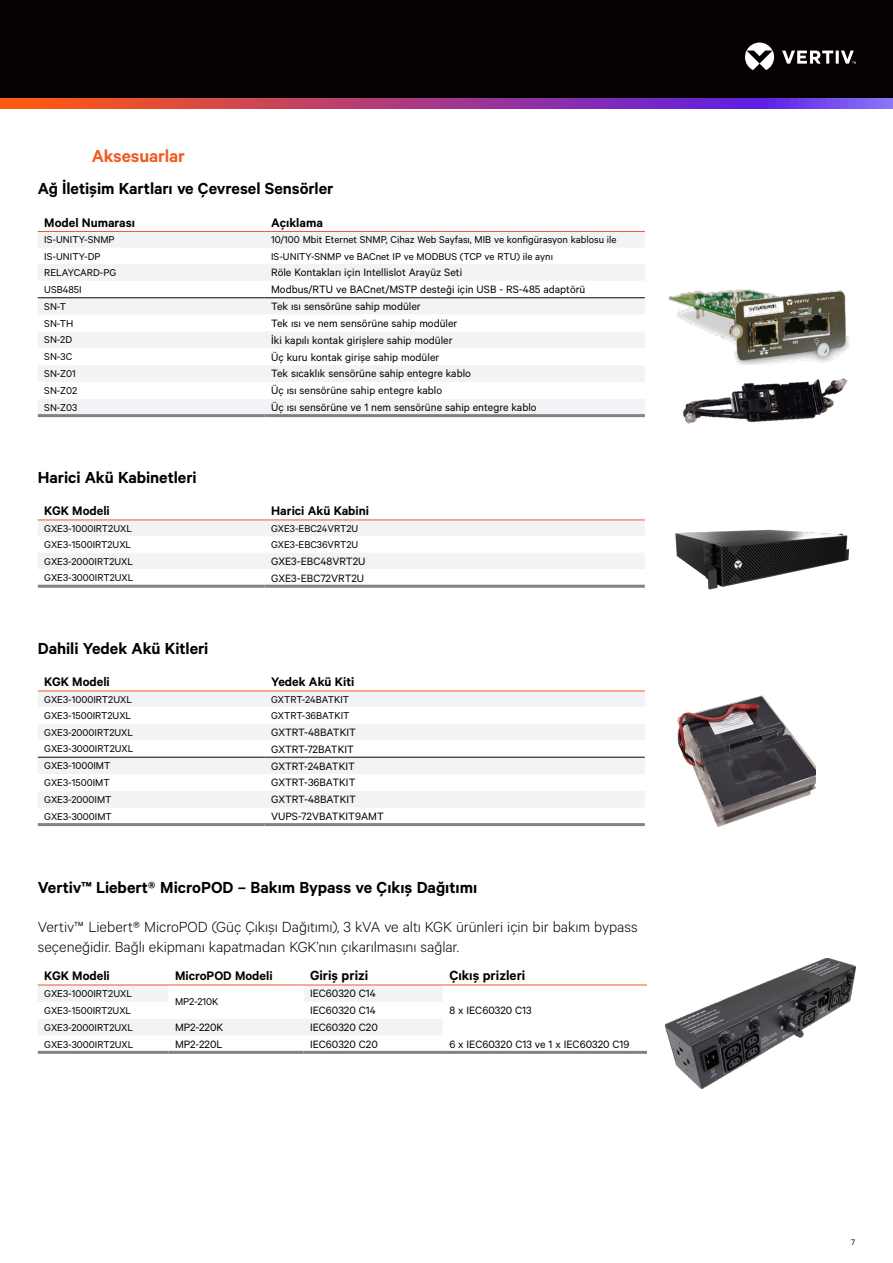
<style>
.page{position:relative;width:893px;height:1263px;background:#fff}
.page>*{position:absolute;margin:0;border:0;box-sizing:border-box;transform-origin:0 0}
.Vertiv_Orange_Main_Heading{font:600 19.5px "Calibre";letter-spacing:-.005em;color:#f15b24}
.Vertiv_Heading{font:600 18px "Calibre";color:#060101}
.Vertiv_Body_Text{font:300 16.5px/19.8px "Calibre";letter-spacing:-.005em;color:#060101}
.Table_Header_Black{font:600 15px "Calibre";color:#060101}
.Table_Header_Black-2{font:600 13.95px "Calibre";color:#060101}
.Table_Highlight{font:12px "Calibre";color:#060101}
.Table_Body{font:12px "Calibre";color:#060101}
.Table_Body-2{font:11.1px "Calibre";color:#060101}
.Table_Highlight-2{font:11.1px "Calibre";color:#060101}
.t1{font:9px "Calibre";color:#060101}
</style>
<div class="page">
<div style="left:0;top:0;width:893px;height:108px;background:#060101"></div>
<svg style="left:745px;top:43px;width:111px;height:27px"></svg>
<svg style="left:0;top:98px;width:893px;height:11px;background:#a83e89"></svg>
<div style="left:38px;top:232px;width:607px;height:182px;background:#f2f3f4"></div>
<svg style="left:38px;top:248px;width:607px;height:151px"></svg>
<hr style="left:38px;top:231px;width:227px;height:1px;background:#f15b24">
<hr style="left:265px;top:231px;width:380px;height:1px;background:#f15b24">
<hr style="left:38px;top:414px;width:227px;height:3px;background:#808285">
<hr style="left:265px;top:414px;width:380px;height:3px;background:#808285">
<hr style="left:38px;top:297px;width:227px;height:1px;background:#231f20">
<hr style="left:265px;top:297px;width:380px;height:1px;background:#231f20">
<img style="left:668px;top:289px;width:182px;height:75px">
<img style="left:683px;top:378px;width:165px;height:46px">
<svg style="left:38px;top:521px;width:607px;height:64px"></svg>
<hr style="left:38px;top:520px;width:227px;height:1px;background:#f15b24">
<hr style="left:265px;top:520px;width:380px;height:1px;background:#f15b24">
<hr style="left:38px;top:585px;width:227px;height:3px;background:#808285">
<hr style="left:265px;top:585px;width:380px;height:3px;background:#808285">
<div style="left:38px;top:692px;width:607px;height:115px;background:#f2f3f4"></div>
<svg style="left:38px;top:707px;width:607px;height:84px"></svg>
<hr style="left:38px;top:691px;width:227px;height:1px;background:#f15b24">
<hr style="left:265px;top:691px;width:380px;height:1px;background:#f15b24">
<hr style="left:38px;top:823px;width:227px;height:3px;background:#808285">
<hr style="left:265px;top:823px;width:380px;height:3px;background:#808285">
<hr style="left:38px;top:757px;width:227px;height:1px;background:#231f20">
<hr style="left:265px;top:757px;width:380px;height:1px;background:#231f20">
<img style="left:677px;top:695px;width:139px;height:131px">
<svg style="left:38px;top:986px;width:609px;height:65px"></svg>
<hr style="left:38px;top:985px;width:130px;height:1px;background:#f15b24">
<hr style="left:168px;top:985px;width:135px;height:1px;background:#f15b24">
<hr style="left:303px;top:985px;width:140px;height:1px;background:#f15b24">
<hr style="left:443px;top:985px;width:204px;height:1px;background:#f15b24">
<hr style="left:38px;top:1051px;width:130px;height:3px;background:#808285">
<hr style="left:168px;top:1051px;width:135px;height:3px;background:#808285">
<hr style="left:303px;top:1051px;width:140px;height:3px;background:#808285">
<hr style="left:443px;top:1051px;width:204px;height:3px;background:#808285">
<img style="left:666px;top:958px;width:189px;height:130px">
<img style="left:675px;top:529px;width:175px;height:61px">
<p class="Vertiv_Orange_Main_Heading" style="left:92px;top:144px;width:95px">Aksesuarlar</p>
<p class="Vertiv_Heading" style="left:38px;top:178px;width:297px">Ağ İletişim Kartları ve Çevresel Sensörler</p>
<p class="Table_Header_Black-2" style="left:44px;top:214px;width:92px">Model Numarası</p>
<p class="Table_Header_Black-2" style="left:271px;top:214px;width:53px">Açıklama</p>
<p class="Table_Body-2" style="left:44px;top:233px;width:72px">IS-UNITY-SNMP</p>
<p class="Table_Body-2" style="left:271px;top:233px;width:347px">10/100 Mbit Eternet SNMP, Cihaz Web Sayfası, MIB ve konfigürasyon kablosu ile</p>
<p class="Table_Body-2" style="left:44px;top:250px;width:58px">IS-UNITY-DP</p>
<p class="Table_Body-2" style="left:271px;top:250px;width:283px">IS-UNITY-SNMP ve BACnet IP ve MODBUS (TCP ve RTU) ile aynı</p>
<p class="Table_Body-2" style="left:44px;top:266px;width:73px">RELAYCARD-PG</p>
<p class="Table_Body" style="left:271px;top:266px;width:193px">Röle Kontakları için Intellislot Arayüz Seti</p>
<p class="Table_Body-2" style="left:44px;top:283px;width:39px">USB485I</p>
<p class="Table_Body" style="left:271px;top:282px;width:316px">Modbus/RTU ve BACnet/MSTP desteği için USB - RS-485 adaptörü</p>
<p class="Table_Highlight-2" style="left:44px;top:300px;width:23px">SN-T</p>
<p class="Table_Highlight" style="left:271px;top:299px;width:151px">Tek ısı sensörüne sahip modüler</p>
<p class="Table_Highlight-2" style="left:44px;top:317px;width:30px">SN-TH</p>
<p class="Table_Highlight" style="left:271px;top:316px;width:188px">Tek ısı ve nem sensörüne sahip modüler</p>
<p class="Table_Highlight-2" style="left:44px;top:333px;width:29px">SN-2D</p>
<p class="Table_Highlight" style="left:271px;top:333px;width:183px">İki kapılı kontak girişlere sahip modüler</p>
<p class="Table_Highlight-2" style="left:44px;top:350px;width:29px">SN-3C</p>
<p class="Table_Highlight" style="left:271px;top:350px;width:170px">Üç kuru kontak girişe sahip modüler</p>
<p class="Table_Highlight-2" style="left:44px;top:367px;width:33px">SN-Z01</p>
<p class="Table_Highlight" style="left:271px;top:367px;width:201px">Tek sıcaklık sensörüne sahip entegre kablo</p>
<p class="Table_Highlight-2" style="left:44px;top:384px;width:34px">SN-Z02</p>
<p class="Table_Highlight" style="left:271px;top:383px;width:172px">Üç ısı sensörüne sahip entegre kablo</p>
<p class="Table_Highlight-2" style="left:44px;top:401px;width:35px">SN-Z03</p>
<p class="Table_Highlight" style="left:271px;top:400px;width:267px">Üç ısı sensörüne ve 1 nem sensörüne sahip entegre kablo</p>
<p class="Vertiv_Heading" style="left:38px;top:466px;width:160px">Harici Akü Kabinetleri</p>
<p class="Table_Header_Black-2" style="left:44px;top:503px;width:67px">KGK Modeli</p>
<p class="Table_Header_Black-2" style="left:271px;top:503px;width:99px">Harici Akü Kabini</p>
<p class="Table_Body-2" style="left:44px;top:522px;width:89px">GXE3-1000IRT2UXL</p>
<p class="Table_Body-2" style="left:271px;top:522px;width:89px">GXE3-EBC24VRT2U</p>
<p class="Table_Body-2" style="left:44px;top:538px;width:88px">GXE3-1500IRT2UXL</p>
<p class="Table_Body-2" style="left:271px;top:538px;width:89px">GXE3-EBC36VRT2U</p>
<p class="Table_Body-2" style="left:44px;top:555px;width:90px">GXE3-2000IRT2UXL</p>
<p class="Table_Body" style="left:271px;top:554px;width:96px">GXE3-EBC48VRT2U</p>
<p class="Table_Highlight-2" style="left:44px;top:571px;width:91px">GXE3-3000IRT2UXL</p>
<p class="Table_Highlight" style="left:271px;top:571px;width:95px">GXE3-EBC72VRT2U</p>
<p class="Vertiv_Heading" style="left:38px;top:637px;width:172px">Dahili Yedek Akü Kitleri</p>
<p class="Table_Header_Black-2" style="left:44px;top:674px;width:67px">KGK Modeli</p>
<p class="Table_Header_Black-2" style="left:271px;top:674px;width:85px">Yedek Akü Kiti</p>
<p class="Table_Body-2" style="left:44px;top:693px;width:89px">GXE3-1000IRT2UXL</p>
<p class="Table_Body-2" style="left:271px;top:693px;width:80px">GXTRT-24BATKIT</p>
<p class="Table_Body-2" style="left:44px;top:709px;width:88px">GXE3-1500IRT2UXL</p>
<p class="Table_Body-2" style="left:271px;top:709px;width:80px">GXTRT-36BATKIT</p>
<p class="Table_Body-2" style="left:44px;top:726px;width:90px">GXE3-2000IRT2UXL</p>
<p class="Table_Body" style="left:271px;top:725px;width:86px">GXTRT-48BATKIT</p>
<p class="Table_Body-2" style="left:44px;top:742px;width:91px">GXE3-3000IRT2UXL</p>
<p class="Table_Body" style="left:271px;top:742px;width:84px">GXTRT-72BATKIT</p>
<p class="Table_Highlight-2" style="left:44px;top:759px;width:68px">GXE3-1000IMT</p>
<p class="Table_Highlight" style="left:271px;top:759px;width:85px">GXTRT-24BATKIT</p>
<p class="Table_Highlight-2" style="left:44px;top:776px;width:67px">GXE3-1500IMT</p>
<p class="Table_Highlight" style="left:271px;top:776px;width:86px">GXTRT-36BATKIT</p>
<p class="Table_Highlight-2" style="left:44px;top:793px;width:69px">GXE3-2000IMT</p>
<p class="Table_Highlight" style="left:271px;top:792px;width:86px">GXTRT-48BATKIT</p>
<p class="Table_Highlight-2" style="left:44px;top:810px;width:69px">GXE3-3000IMT</p>
<p class="Table_Highlight" style="left:271px;top:809px;width:114px">VUPS-72VBATKIT9AMT</p>
<p class="Vertiv_Heading" style="left:38px;top:877px;width:441px">Vertiv™ Liebert® MicroPOD – Bakım Bypass ve Çıkış Dağıtımı</p>
<p class="Vertiv_Body_Text" style="left:38px;top:916px;width:601px">Vertiv™ Liebert® MicroPOD (Güç Çıkışı Dağıtımı), 3 kVA ve altı KGK ürünleri için bir bakım bypass seçeneğidir. Bağlı ekipmanı kapatmadan KGK’nın çıkarılmasını sağlar.</p>
<p class="Table_Header_Black-2" style="left:44px;top:967px;width:67px">KGK Modeli</p>
<p class="Table_Header_Black-2" style="left:175px;top:967px;width:99px">MicroPOD Modeli</p>
<p class="Table_Header_Black" style="left:310px;top:967px;width:60px">Giriş prizi</p>
<p class="Table_Header_Black" style="left:449px;top:967px;width:78px">Çıkış prizleri</p>
<p class="Table_Body-2" style="left:44px;top:987px;width:89px">GXE3-1000IRT2UXL</p>
<p class="Table_Body-2" style="left:175px;top:995px;width:45px">MP2-210K</p>
<p class="Table_Body" style="left:310px;top:986px;width:67px">IEC60320 C14</p>
<p class="Table_Body-2" style="left:44px;top:1004px;width:88px">GXE3-1500IRT2UXL</p>
<p class="Table_Body" style="left:310px;top:1003px;width:67px">IEC60320 C14</p>
<p class="Table_Body" style="left:449px;top:1003px;width:84px">8 x IEC60320 C13</p>
<p class="Table_Body-2" style="left:44px;top:1021px;width:90px">GXE3-2000IRT2UXL</p>
<p class="Table_Body" style="left:175px;top:1020px;width:50px">MP2-220K</p>
<p class="Table_Body" style="left:310px;top:1020px;width:69px">IEC60320 C20</p>
<p class="Table_Highlight-2" style="left:44px;top:1038px;width:91px">GXE3-3000IRT2UXL</p>
<p class="Table_Highlight" style="left:175px;top:1037px;width:49px">MP2-220L</p>
<p class="Table_Highlight" style="left:310px;top:1037px;width:69px">IEC60320 C20</p>
<p class="Table_Highlight" style="left:449px;top:1037px;width:182px">6 x IEC60320 C13 ve 1 x IEC60320 C19</p>
<p class="t1" style="left:851px;top:1236px;width:5px">7</p>
</div>
